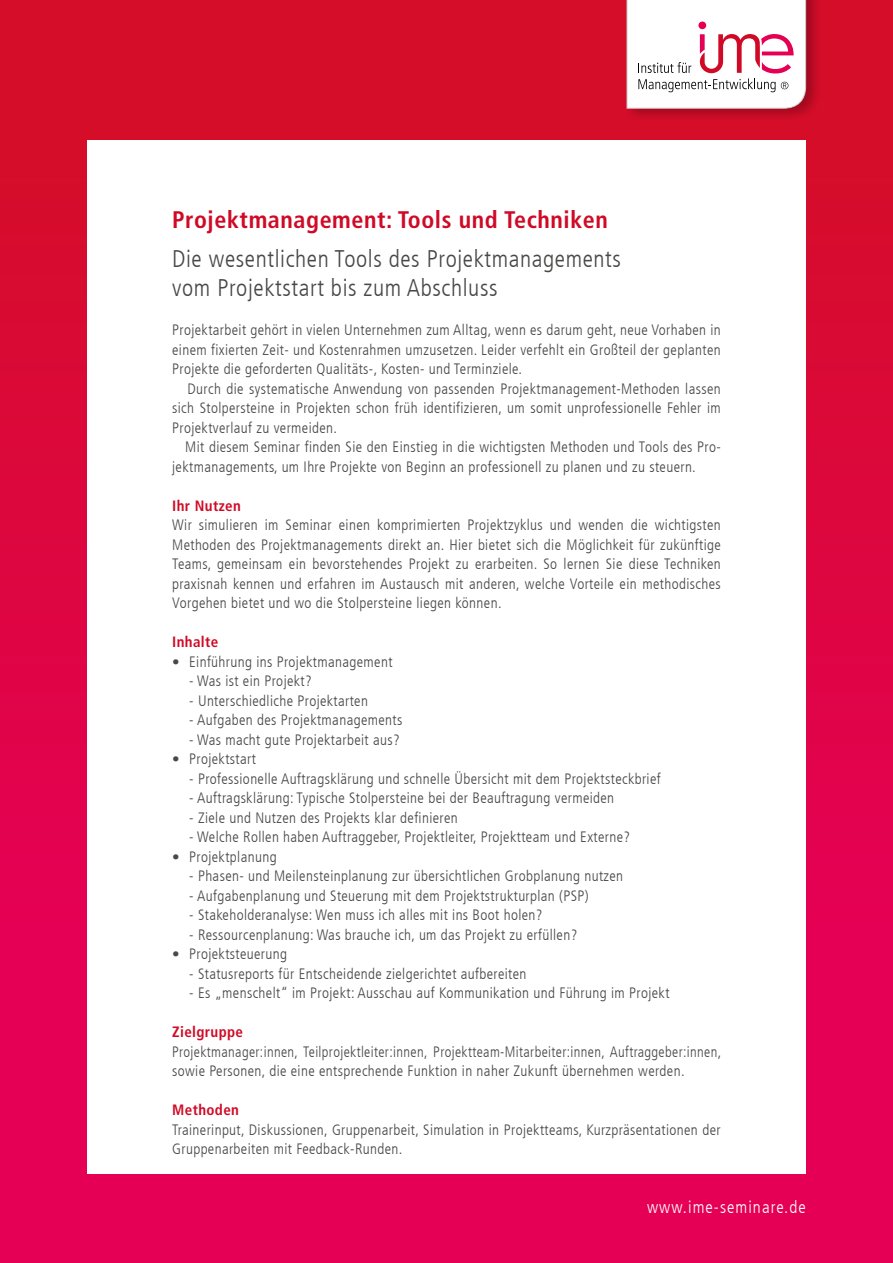
<style>
.page{position:relative;width:893px;height:1263px;background:#fff}
.page>*{position:absolute;margin:0;border:0;box-sizing:border-box;transform-origin:0 0}
.t1{font:300 condensed 24px/29.2px "Frutiger LT Com";letter-spacing:.025em;color:#484847}
.t2{font:700 condensed 24px "Frutiger LT Com";letter-spacing:.025em;color:#d00a26}
.t3{font:300 condensed 17.25px "Frutiger LT Com";letter-spacing:.06em;color:#fff}
.t4{font:300 condensed 15px/19.5px "Frutiger LT Com";letter-spacing:.025em;color:#484847;text-align:justify}
.t5{font:300 condensed 15px/19.5px "Frutiger LT Com";letter-spacing:.025em;color:#484847;scale:.96 1}
.t6{font:700 condensed 15px "Frutiger LT Com";letter-spacing:.025em;color:#d00a26}
</style>
<div class="page">
<div style="left:0;top:0;width:893px;height:1263px;background:linear-gradient(to bottom,#d40e26,#e8005e)"></div>
<div style="left:87px;top:140px;width:719px;height:1034px;background:#fff"></div>
<div style="left:625px;top:0;width:197px;height:123px;background:#000;opacity:.25"></div>
<svg style="left:627px;top:0;width:179px;height:109px"></svg>
<img style="left:0;top:0;width:1px;height:608px">
<h1 class="t2" style="left:172px;top:205px;width:437px">Projektmanagement: Tools und Techniken</h1>
<h1 class="t1" style="left:172px;top:244px;width:450px">Die wesentlichen Tools des Projektmanagements vom Projektstart bis zum Abschluss</h1>
<p class="t4" style="left:172px;top:320px;width:550px">Projektarbeit gehört in vielen Unternehmen zum Alltag, wenn es darum geht, neue Vorhaben in einem fixierten Zeit- und Kostenrahmen umzusetzen. Leider verfehlt ein Großteil der geplanten Projekte die geforderten Qualitäts-, Kosten- und Terminziele.</p>
<p class="t4" style="left:172px;top:379px;width:550px;text-indent:15px">Durch die systematische Anwendung von passenden Projektmanagement-Methoden lassen sich Stolpersteine in Projekten schon früh identifizieren, um somit unprofessionelle Fehler im Projektverlauf zu vermeiden.</p>
<p class="t4" style="left:172px;top:437px;width:550px;text-indent:13px">Mit diesem Seminar finden Sie den Einstieg in die wichtigsten Methoden und Tools des Pro&shy;jektmanagements, um Ihre Projekte von Beginn an professionell zu planen und zu steuern.</p>
<p class="t6" style="left:172px;top:496px;width:70px">Ihr Nutzen</p>
<p class="t4" style="left:172px;top:515px;width:550px">Wir simulieren im Seminar einen komprimierten Projektzyklus und wenden die wichtigsten Methoden des Projektmanagements direkt an. Hier bietet sich die Möglichkeit für zukünftige Teams, gemeinsam ein bevorstehendes Projekt zu erarbeiten. So lernen Sie diese Techniken praxisnah kennen und erfahren im Austausch mit anderen, welche Vorteile ein methodisches Vorgehen bietet und wo die Stolpersteine liegen können.</p>
<p class="t6" style="left:172px;top:633px;width:48px">Inhalte</p>
<p class="t4" style="left:172px;top:652px;width:222px">• Einführung ins Projektmanagement</p>
<p class="t4" style="left:189px;top:671px;width:124px">- Was ist ein Projekt?</p>
<p class="t4" style="left:189px;top:691px;width:180px">- Unterschiedliche Projektarten</p>
<p class="t4" style="left:189px;top:710px;width:215px">- Aufgaben des Projektmanagements</p>
<p class="t4" style="left:189px;top:730px;width:212px">- Was macht gute Projektarbeit aus?</p>
<p class="t4" style="left:172px;top:749px;width:85px">• Projektstart</p>
<p class="t4" style="left:189px;top:769px;width:473px">- Professionelle Auftragsklärung und schnelle Übersicht mit dem Projektsteckbrief</p>
<p class="t4" style="left:189px;top:788px;width:426px">- Auftragsklärung: Typische Stolpersteine bei der Beauftragung vermeiden</p>
<p class="t4" style="left:189px;top:808px;width:270px">- Ziele und Nutzen des Projekts klar definieren</p>
<p class="t4" style="left:189px;top:827px;width:442px">- Welche Rollen haben Auftraggeber, Projektleiter, Projektteam und Externe?</p>
<p class="t4" style="left:172px;top:847px;width:106px">• Projektplanung</p>
<p class="t4" style="left:189px;top:866px;width:435px">- Phasen- und Meilensteinplanung zur übersichtlichen Grobplanung nutzen</p>
<p class="t4" style="left:189px;top:886px;width:401px">- Aufgabenplanung und Steuerung mit dem Projektstrukturplan (PSP)</p>
<p class="t4" style="left:189px;top:905px;width:355px">- Stakeholderanalyse: Wen muss ich alles mit ins Boot holen?</p>
<p class="t4" style="left:189px;top:925px;width:390px">- Ressourcenplanung: Was brauche ich, um das Projekt zu erfüllen?</p>
<p class="t4" style="left:172px;top:944px;width:116px">• Projektsteuerung</p>
<p class="t4" style="left:189px;top:964px;width:339px">- Statusreports für Entscheidende zielgerichtet aufbereiten</p>
<p class="t4" style="left:189px;top:983px;width:482px">- Es „menschelt“ im Projekt: Ausschau auf Kommunikation und Führung im Projekt</p>
<p class="t6" style="left:172px;top:1023px;width:72px">Zielgruppe</p>
<p class="t5" style="left:172px;top:1042px;width:573px">Projektmanager:innen, Teilprojektleiter:innen, Projektteam-Mitarbeiter:innen, Auftraggeber:innen, sowie Personen, die eine entsprechende Funktion in naher Zukunft übernehmen werden.</p>
<p class="t6" style="left:172px;top:1101px;width:68px">Methoden</p>
<p class="t4" style="left:172px;top:1120px;width:550px">Trainerinput, Diskussionen, Gruppenarbeit, Simulation in Projektteams, Kurzpräsentationen der<br>Gruppenarbeiten mit Feedback-Runden.</p>
<p class="t3" style="left:647px;top:1197px;width:160px">www.ime-seminare.de</p>
</div>
